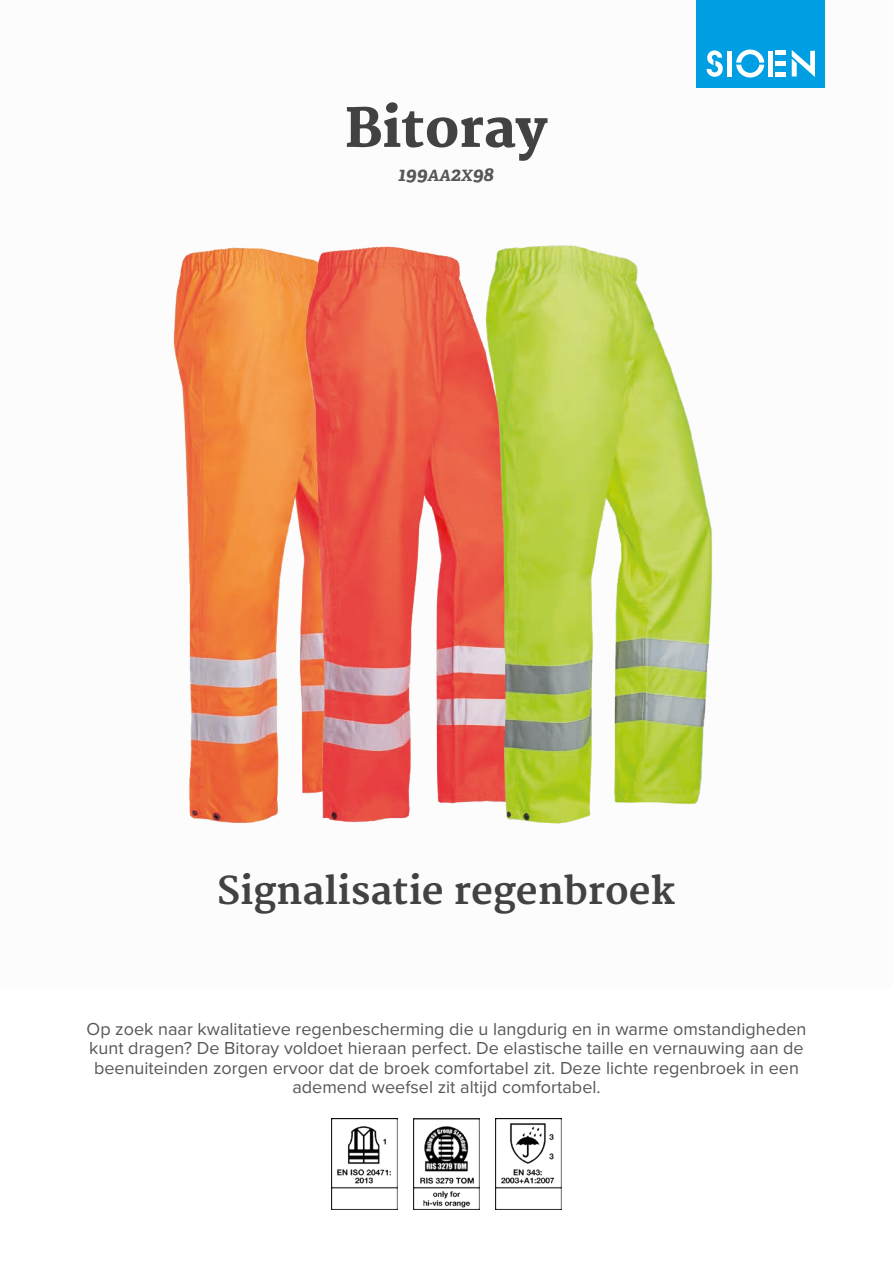
<style>
.page{position:relative;width:893px;height:1263px;background:#fff}
.page>*{position:absolute;margin:0;border:0;box-sizing:border-box;transform-origin:0 0}
.t1{font:800 52.5px "Merriweather";color:#424243}
.t2{font:700 37.5px "Merriweather";color:#424243}
.t3{font:italic 700 19.5px "Adelle PE";color:#575756}
.t4{font:18px/19.5px "Proxima Nova";color:#575756;text-align:center}
.s1{font-size:15.6px}
</style>
<div class="page">
<div style="left:697px;top:0;width:128px;height:88px;background:#009fe3"></div>
<svg style="left:707px;top:50px;width:16px;height:27px"></svg>
<svg style="left:736px;top:50px;width:28px;height:28px"></svg>
<div style="left:727px;top:51px;width:5px;height:26px;background:#fff"></div>
<div style="left:768px;top:51px;width:5px;height:26px;background:#fff"></div>
<div style="left:775px;top:72px;width:11px;height:5px;background:#fff"></div>
<div style="left:775px;top:61px;width:11px;height:5px;background:#fff"></div>
<hr style="left:775px;top:51px;width:11px;height:4px;background:#fff">
<svg style="left:792px;top:50px;width:23px;height:27px"></svg>
<img style="left:331px;top:1118px;width:66px;height:92px">
<img style="left:413px;top:1118px;width:67px;height:92px">
<img style="left:495px;top:1118px;width:67px;height:92px">
<img style="left:179px;top:247px;width:178px;height:576px">
<img style="left:357px;top:245px;width:356px;height:579px">
<h1 class="t1" style="left:345px;top:98px;width:204px">Bitoray</h1>
<p class="t3" style="left:398px;top:160px;width:97px">199<span class="s1">AA</span>2<span class="s1">X</span>98</p>
<h2 class="t2" style="left:217px;top:869px;width:460px">Signalisatie regenbroek</h2>
<p class="t4" style="left:87px;top:1020px;width:721px">Op zoek naar kwalitatieve regenbescherming die u langdurig en in warme omstandigheden kunt dragen? De Bitoray voldoet hieraan perfect. De elastische taille en vernauwing aan de beenuiteinden zorgen ervoor dat de broek comfortabel zit. Deze lichte regenbroek in een ademend weefsel zit altijd comfortabel.</p>
</div>
